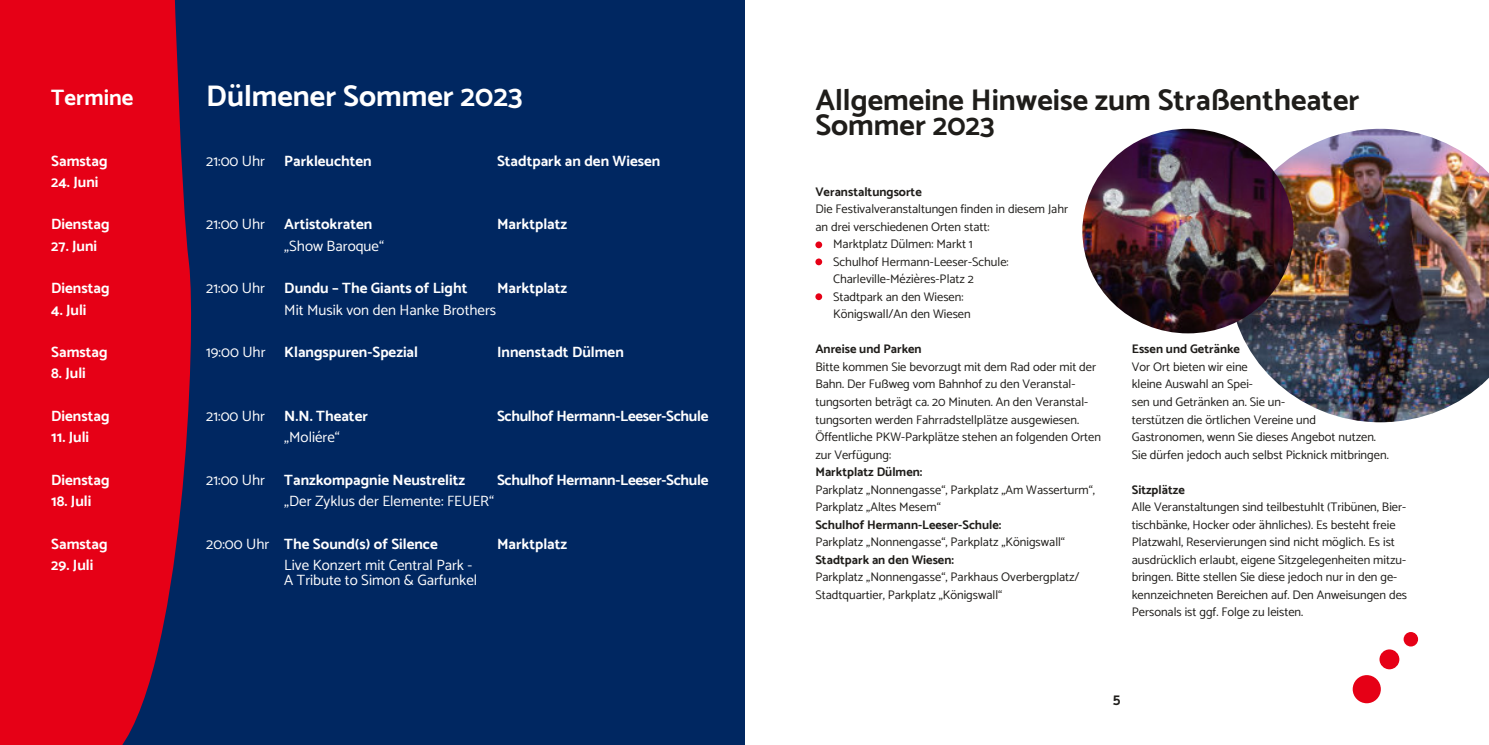
<style>
.page{position:relative;width:1489px;height:745px;background:#fff}
.page>*{position:absolute;margin:0;border:0;box-sizing:border-box;transform-origin:0 0}
.t1{font:700 30px/25px "Catamaran";color:#1f1d1a}
.t2{font:700 30px "Catamaran";color:#fff}
.t3{font:700 22.5px "Catamaran";color:#fff}
.t4{font:700 15px "Catamaran";color:#fff}
.t5{font:15px/15px "Catamaran";color:#fff}
.t6{font:700 15px "Catamaran";letter-spacing:-.02em;color:#fff}
.t7{font:700 15px "Catamaran";color:#1f1d1a}
.t8{font:12.5px/17.5px "Catamaran";color:#1f1d1a}
.t9{font:700 12.5px "Catamaran";color:#1f1d1a}
.s1{font-weight:400}
</style>
<div class="page">
<div style="left:8px;top:0;width:736px;height:744px;background:#002761"></div>
<svg style="left:0;top:0;width:192px;height:744px;fill:#e60016"></svg>
<div style="left:815px;top:241px;width:7px;height:7px;background:#e60016;border-radius:50%"></div>
<div style="left:815px;top:258px;width:7px;height:7px;background:#e60016;border-radius:50%"></div>
<div style="left:815px;top:293px;width:7px;height:7px;background:#e60016;border-radius:50%"></div>
<img style="left:1228px;top:129px;width:260px;height:293px">
<img style="left:1082px;top:129px;width:211px;height:204px;border-radius:50%">
<div style="left:1352px;top:674px;width:28px;height:28px;background:#e60016;border-radius:50%"></div>
<div style="left:1379px;top:649px;width:20px;height:20px;background:#e60016;border-radius:50%"></div>
<div style="left:1403px;top:631px;width:14px;height:15px;background:#e60016;border-radius:50%"></div>
<h2 class="t3" style="left:51px;top:84px;width:84px">Termine</h2>
<p class="t4" style="left:51px;top:151px;width:58px">Samstag</p>
<p class="t4" style="left:51px;top:173px;width:49px">24. Juni</p>
<p class="t4" style="left:51px;top:215px;width:60px">Dienstag</p>
<p class="t4" style="left:51px;top:236px;width:47px">27. Juni</p>
<p class="t4" style="left:51px;top:279px;width:60px">Dienstag</p>
<p class="t4" style="left:51px;top:300px;width:37px">4. Juli</p>
<p class="t4" style="left:51px;top:343px;width:58px">Samstag</p>
<p class="t4" style="left:51px;top:364px;width:36px">8. Juli</p>
<p class="t4" style="left:51px;top:406px;width:60px">Dienstag</p>
<p class="t4" style="left:51px;top:428px;width:39px">11. Juli</p>
<p class="t4" style="left:51px;top:470px;width:60px">Dienstag</p>
<p class="t4" style="left:51px;top:491px;width:42px">18. Juli</p>
<p class="t4" style="left:51px;top:534px;width:58px">Samstag</p>
<p class="t4" style="left:51px;top:555px;width:44px">29. Juli</p>
<h1 class="t2" style="left:206px;top:78px;width:318px">Dülmener Sommer 2023</h1>
<h1 class="t1" style="left:815px;top:87px;width:545px">Allgemeine Hinweise zum Straßentheater<br>Sommer 2023</h1>
<p class="t5" style="left:206px;top:153px;width:60px">21:00 Uhr</p>
<p class="t4" style="left:284px;top:151px;width:89px">Parkleuchten</p>
<p class="t4" style="left:497px;top:151px;width:165px">Stadtpark an den Wiesen</p>
<p class="t5" style="left:206px;top:216px;width:60px">21:00 Uhr</p>
<p class="t4" style="left:284px;top:215px;width:90px">Artistokraten</p>
<p class="t4" style="left:497px;top:215px;width:72px">Marktplatz</p>
<p class="t5" style="left:284px;top:238px;width:101px">„Show Baroque“</p>
<p class="t5" style="left:206px;top:280px;width:60px">21:00 Uhr</p>
<p class="t4" style="left:284px;top:279px;width:185px">Dundu – The Giants of Light</p>
<p class="t4" style="left:497px;top:279px;width:72px">Marktplatz</p>
<p class="t5" style="left:284px;top:301px;width:213px">Mit Musik von den Hanke Brothers</p>
<p class="t4" style="left:206px;top:343px;width:213px"><span class="s1">19:00 Uhr</span> Klangspuren-Spezial</p>
<p class="t4" style="left:497px;top:343px;width:128px">Innenstadt Dülmen</p>
<p class="t5" style="left:206px;top:408px;width:60px">21:00 Uhr</p>
<p class="t4" style="left:284px;top:406px;width:85px">N.N. Theater</p>
<p class="t6" style="left:497px;top:406px;width:213px">Schulhof Hermann-Leeser-Schule</p>
<p class="t5" style="left:284px;top:429px;width:57px">„Moliére“</p>
<p class="t5" style="left:206px;top:471px;width:60px">21:00 Uhr</p>
<p class="t4" style="left:284px;top:470px;width:182px">Tanzkompagnie Neustrelitz</p>
<p class="t6" style="left:497px;top:470px;width:213px">Schulhof Hermann-Leeser-Schule</p>
<p class="t5" style="left:284px;top:493px;width:211px">„Der Zyklus der Elemente: FEUER“</p>
<p class="t4" style="left:206px;top:534px;width:233px"><span class="s1">20:00 Uhr</span> The Sound(s) of Silence</p>
<p class="t4" style="left:497px;top:534px;width:72px">Marktplatz</p>
<p class="t5" style="left:284px;top:556px;width:194px">Live Konzert mit Central Park -<br>A Tribute to Simon &amp; Garfunkel</p>
<p class="t9" style="left:815px;top:184px;width:108px">Veranstaltungsorte</p>
<p class="t8" style="left:815px;top:200px;width:254px">Die Festivalveranstaltungen finden in diesem Jahr</p>
<p class="t8" style="left:815px;top:217px;width:176px">an drei verschiedenen Orten statt:</p>
<p class="t8" style="left:833px;top:235px;width:141px">Marktplatz Dülmen: Markt 1</p>
<p class="t8" style="left:833px;top:252px;width:177px">Schulhof Hermann-Leeser-Schule:</p>
<p class="t8" style="left:833px;top:270px;width:142px">Charleville-Mézières-Platz 2</p>
<p class="t8" style="left:833px;top:287px;width:132px">Stadtpark an den Wiesen:</p>
<p class="t8" style="left:833px;top:305px;width:139px">Königswall/An den Wiesen</p>
<p class="t9" style="left:815px;top:341px;width:108px">Anreise und Parken</p>
<p class="t8" style="left:815px;top:357px;width:287px">Bitte kommen Sie bevorzugt mit dem Rad oder mit der Bahn. Der Fußweg vom Bahnhof zu den Veranstal&shy;tungsorten beträgt ca. 20 Minuten. An den Veranstal&shy;tungsorten werden Fahrradstellplätze ausgewiesen.<br>Öffentliche PKW-Parkplätze stehen an folgenden Orten zur Verfügung:</p>
<p class="t9" style="left:815px;top:464px;width:108px">Marktplatz Dülmen:</p>
<p class="t8" style="left:815px;top:480px;width:281px">Parkplatz „Nonnengasse“, Parkplatz „Am Wasserturm“,<br>Parkplatz „Altes Mesem“</p>
<p class="t9" style="left:815px;top:516px;width:187px">Schulhof Hermann-Leeser-Schule:</p>
<p class="t8" style="left:815px;top:532px;width:251px">Parkplatz „Nonnengasse“, Parkplatz „Königswall“</p>
<p class="t9" style="left:815px;top:551px;width:140px">Stadtpark an den Wiesen:</p>
<p class="t8" style="left:815px;top:567px;width:266px">Parkplatz „Nonnengasse“, Parkhaus Overbergplatz/<br>Stadtquartier, Parkplatz „Königswall“</p>
<p class="t9" style="left:1131px;top:341px;width:110px">Essen und Getränke</p>
<p class="t8" style="left:1131px;top:357px;width:258px">Vor Ort bieten wir eine<br>kleine Auswahl an Spei-<br>sen und Getränken an. Sie un-<br>terstützen die örtlichen Vereine und Gastronomen, wenn Sie dieses Angebot nutzen.<br>Sie dürfen jedoch auch selbst Picknick mitbringen.</p>
<p class="t9" style="left:1131px;top:481px;width:55px">Sitzplätze</p>
<p class="t8" style="left:1131px;top:497px;width:277px">Alle Veranstaltungen sind teilbestuhlt (Tribünen, Bier&shy;tischbänke, Hocker oder ähnliches). Es besteht freie Platzwahl, Reservierungen sind nicht möglich. Es ist ausdrücklich erlaubt, eigene Sitzgelegenheiten mitzu&shy;bringen. Bitte stellen Sie diese jedoch nur in den ge&shy;kennzeichneten Bereichen auf. Den Anweisungen des Personals ist ggf. Folge zu leisten.</p>
<p class="t7" style="left:1112px;top:689px;width:9px">5</p>
</div>
